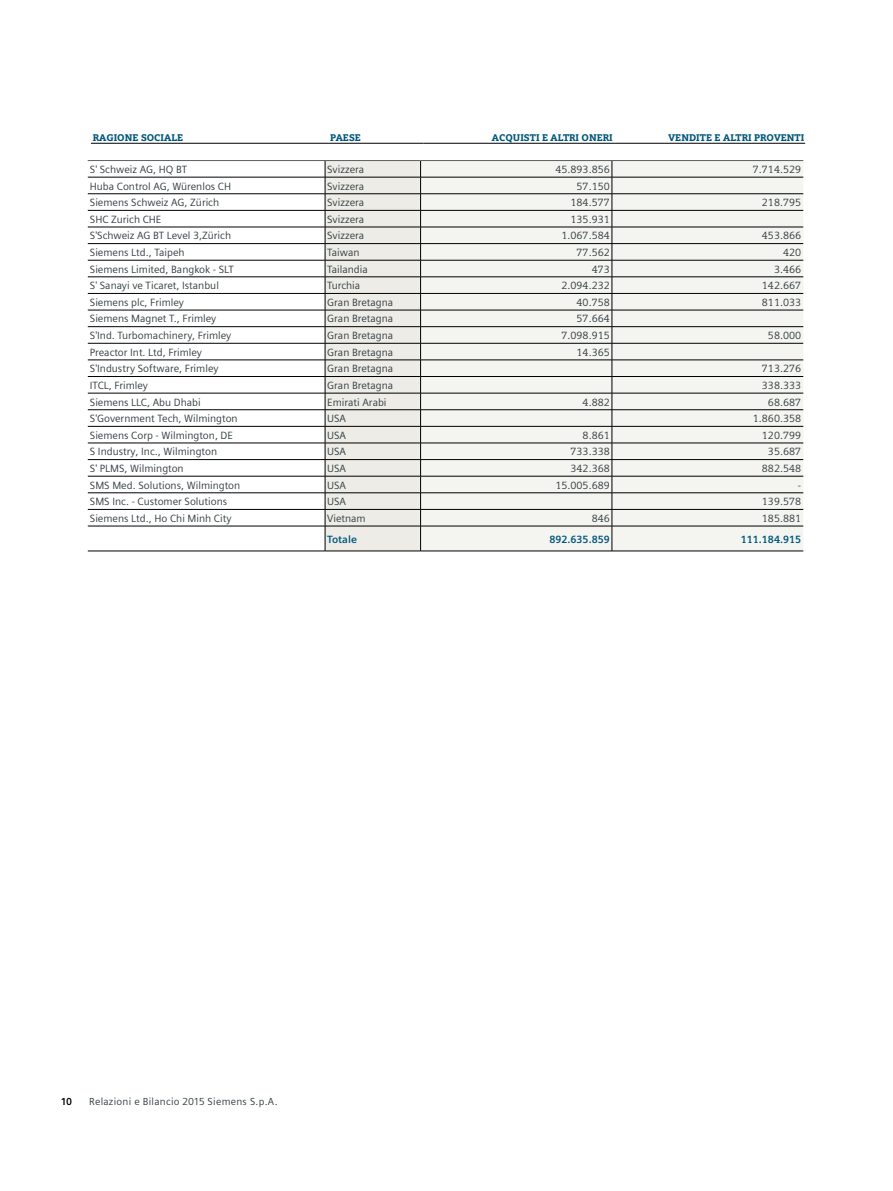
<style>
.page{position:relative;width:893px;height:1191px;background:#fff}
.page>*{position:absolute;margin:0;border:0;box-sizing:border-box;transform-origin:0 0}
.t1{font:10.5px "Siemens Sans Roman 2";color:#343e42}
.t2{font:10.5px "Siemens Slab";color:#343e42}
.t3{font:10.5px "Siemens Sans Global";color:#343e42}
.t4{font:700 10.5px "Siemens Slab";color:#00567b}
.t5{font:10.5px "Siemens Sans Bold 3";color:#00567b}
.t6{font:10.2px "Siemens Sans Roman 2";letter-spacing:.025em;color:#343e42}
.t7{font:10.2px "Siemens Sans Bold 3";color:#000}
.t8{font:900 9.75px "Siemens Slab";color:#00567b}
</style>
<div class="page">
<svg style="left:87px;top:142px;width:719px;height:409px"></svg>
<p class="t8" style="left:93px;top:132px;width:92px">RAGIONE SOCIALE</p>
<p class="t8" style="left:330px;top:132px;width:32px">PAESE</p>
<p class="t8" style="left:492px;top:132px;width:122px">ACQUISTI E ALTRI ONERI</p>
<p class="t8" style="left:669px;top:132px;width:137px">VENDITE E ALTRI PROVENTI</p>
<p class="t1" style="left:90px;top:163px;width:99px">S' Schweiz AG, HQ BT</p>
<p class="t1" style="left:327px;top:163px;width:39px">Svizzera</p>
<p class="t2" style="left:555px;top:163px;width:56px">45.893.856</p>
<p class="t2" style="left:753px;top:163px;width:50px">7.714.529</p>
<p class="t1" style="left:90px;top:180px;width:143px">Huba Control AG, Würenlos CH</p>
<p class="t1" style="left:327px;top:180px;width:39px">Svizzera</p>
<p class="t2" style="left:577px;top:180px;width:35px">57.150</p>
<p class="t1" style="left:90px;top:197px;width:131px">Siemens Schweiz AG, Zürich</p>
<p class="t1" style="left:327px;top:197px;width:39px">Svizzera</p>
<p class="t2" style="left:570px;top:196px;width:41px">184.577</p>
<p class="t2" style="left:762px;top:196px;width:41px">218.795</p>
<p class="t1" style="left:90px;top:213px;width:73px">SHC Zurich CHE</p>
<p class="t1" style="left:327px;top:213px;width:39px">Svizzera</p>
<p class="t2" style="left:570px;top:213px;width:41px">135.931</p>
<p class="t1" style="left:90px;top:230px;width:143px">S'Schweiz AG BT Level 3,Zürich</p>
<p class="t1" style="left:327px;top:230px;width:39px">Svizzera</p>
<p class="t2" style="left:561px;top:229px;width:50px">1.067.584</p>
<p class="t2" style="left:762px;top:229px;width:41px">453.866</p>
<p class="t1" style="left:90px;top:246px;width:96px">Siemens Ltd., Taipeh</p>
<p class="t1" style="left:327px;top:246px;width:34px">Taiwan</p>
<p class="t2" style="left:577px;top:246px;width:35px">77.562</p>
<p class="t2" style="left:783px;top:246px;width:20px">420</p>
<p class="t1" style="left:90px;top:263px;width:146px">Siemens Limited, Bangkok - SLT</p>
<p class="t1" style="left:327px;top:263px;width:42px">Tailandia</p>
<p class="t2" style="left:592px;top:263px;width:20px">473</p>
<p class="t2" style="left:774px;top:263px;width:29px">3.466</p>
<p class="t1" style="left:90px;top:280px;width:131px">S' Sanayi ve Ticaret, Istanbul</p>
<p class="t1" style="left:327px;top:280px;width:35px">Turchia</p>
<p class="t2" style="left:561px;top:279px;width:50px">2.094.232</p>
<p class="t2" style="left:762px;top:279px;width:41px">142.667</p>
<p class="t1" style="left:90px;top:296px;width:96px">Siemens plc, Frimley</p>
<p class="t1" style="left:327px;top:296px;width:68px">Gran Bretagna</p>
<p class="t2" style="left:577px;top:296px;width:35px">40.758</p>
<p class="t2" style="left:762px;top:296px;width:41px">811.033</p>
<p class="t1" style="left:90px;top:313px;width:128px">Siemens Magnet T., Frimley</p>
<p class="t1" style="left:327px;top:313px;width:68px">Gran Bretagna</p>
<p class="t2" style="left:577px;top:313px;width:35px">57.664</p>
<p class="t1" style="left:90px;top:329px;width:143px">S'Ind. Turbomachinery, Frimley</p>
<p class="t1" style="left:327px;top:329px;width:68px">Gran Bretagna</p>
<p class="t2" style="left:561px;top:329px;width:50px">7.098.915</p>
<p class="t2" style="left:768px;top:329px;width:35px">58.000</p>
<p class="t1" style="left:90px;top:346px;width:114px">Preactor Int. Ltd, Frimley</p>
<p class="t1" style="left:327px;top:346px;width:68px">Gran Bretagna</p>
<p class="t2" style="left:577px;top:346px;width:35px">14.365</p>
<p class="t1" style="left:90px;top:363px;width:130px">S'Industry Software, Frimley</p>
<p class="t1" style="left:327px;top:363px;width:68px">Gran Bretagna</p>
<p class="t2" style="left:762px;top:362px;width:41px">713.276</p>
<p class="t1" style="left:90px;top:379px;width:60px">ITCL, Frimley</p>
<p class="t1" style="left:327px;top:379px;width:68px">Gran Bretagna</p>
<p class="t2" style="left:762px;top:379px;width:41px">338.333</p>
<p class="t1" style="left:90px;top:396px;width:112px">Siemens LLC, Abu Dhabi</p>
<p class="t1" style="left:327px;top:396px;width:61px">Emirati Arabi</p>
<p class="t2" style="left:583px;top:396px;width:29px">4.882</p>
<p class="t2" style="left:768px;top:396px;width:35px">68.687</p>
<p class="t1" style="left:90px;top:412px;width:149px">S'Government Tech, Wilmington</p>
<p class="t1" style="left:327px;top:412px;width:20px">USA</p>
<p class="t2" style="left:753px;top:412px;width:50px">1.860.358</p>
<p class="t1" style="left:90px;top:429px;width:145px">Siemens Corp - Wilmington, DE</p>
<p class="t1" style="left:327px;top:429px;width:20px">USA</p>
<p class="t2" style="left:583px;top:429px;width:29px">8.861</p>
<p class="t2" style="left:762px;top:429px;width:41px">120.799</p>
<p class="t3" style="left:90px;top:443px;width:129px">S Industry, Inc., Wilmington</p>
<p class="t1" style="left:327px;top:446px;width:20px">USA</p>
<p class="t2" style="left:570px;top:445px;width:41px">733.338</p>
<p class="t2" style="left:768px;top:445px;width:35px">35.687</p>
<p class="t1" style="left:90px;top:462px;width:95px">S' PLMS, Wilmington</p>
<p class="t1" style="left:327px;top:462px;width:20px">USA</p>
<p class="t2" style="left:570px;top:462px;width:41px">342.368</p>
<p class="t2" style="left:762px;top:462px;width:41px">882.548</p>
<p class="t1" style="left:90px;top:479px;width:152px">SMS Med. Solutions, Wilmington</p>
<p class="t1" style="left:327px;top:479px;width:20px">USA</p>
<p class="t2" style="left:555px;top:479px;width:56px">15.005.689</p>
<p class="t2" style="left:798px;top:479px;width:5px">-</p>
<p class="t1" style="left:90px;top:496px;width:139px">SMS Inc. - Customer Solutions</p>
<p class="t1" style="left:327px;top:496px;width:20px">USA</p>
<p class="t2" style="left:762px;top:495px;width:41px">139.578</p>
<p class="t1" style="left:90px;top:512px;width:143px">Siemens Ltd., Ho Chi Minh City</p>
<p class="t1" style="left:327px;top:512px;width:40px">Vietnam</p>
<p class="t2" style="left:592px;top:512px;width:20px">846</p>
<p class="t2" style="left:762px;top:512px;width:41px">185.881</p>
<p class="t5" style="left:327px;top:533px;width:31px">Totale</p>
<p class="t4" style="left:549px;top:532px;width:62px">892.635.859</p>
<p class="t4" style="left:741px;top:532px;width:62px">111.184.915</p>
<p class="t7" style="left:62px;top:1096px;width:12px">10</p>
<p class="t6" style="left:89px;top:1096px;width:190px">Relazioni e Bilancio 2015 Siemens S.p.A.</p>
</div>
